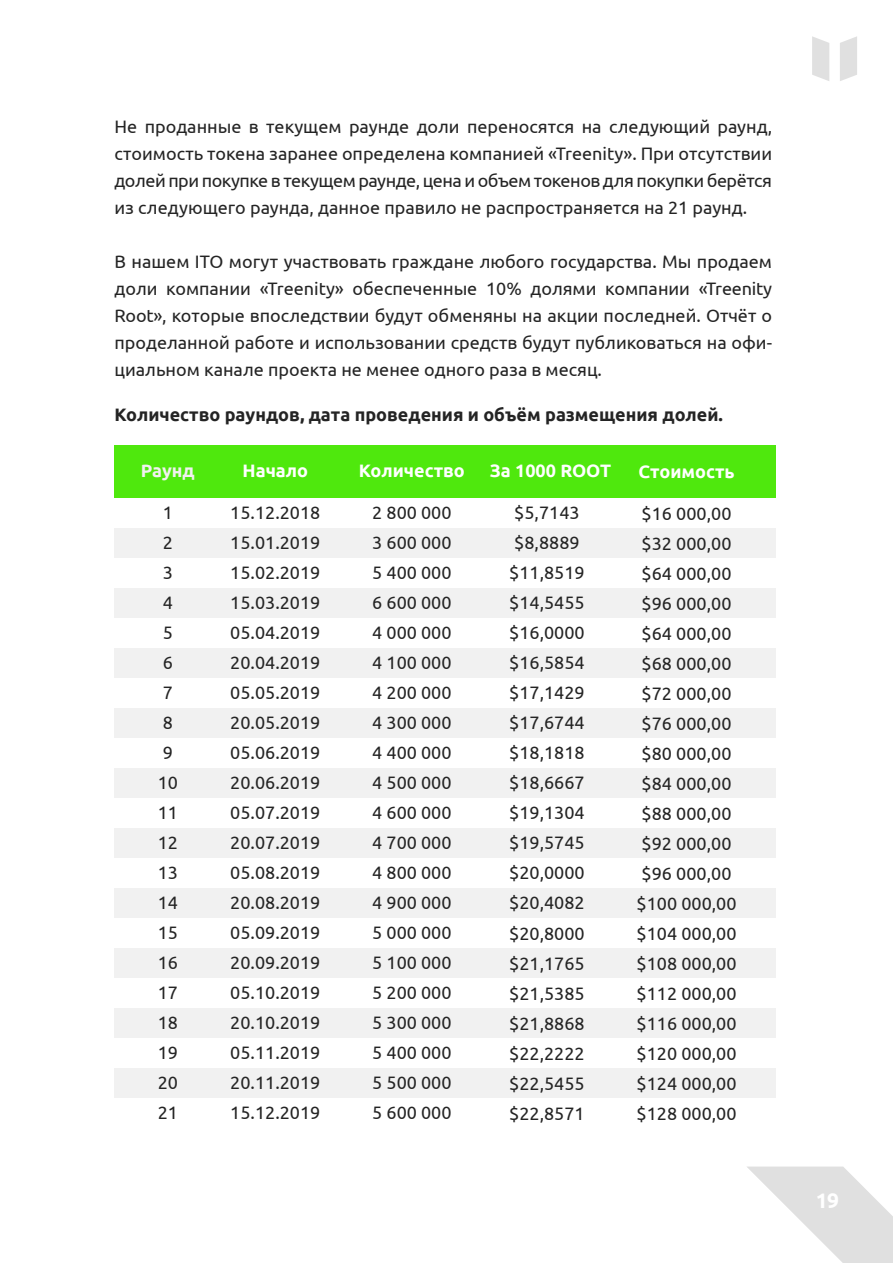
<style>
.page{position:relative;width:893px;height:1263px;background:#fff}
.page>*{position:absolute;margin:0;border:0;box-sizing:border-box;transform-origin:0 0}
.t1{font:700 21px "Ubuntu";color:#fff}
.t2{font:18px/30px "Ubuntu";color:#242424;text-align:justify}
.t3{font:700 18px "Ubuntu";color:#242424}
.t4{font:700 18px "Ubuntu";color:#fff}
.t5{font:700 18px "Ubuntu";color:#f1f1f1}
</style>
<div class="page">
<svg style="left:840px;top:36px;width:17px;height:45px"></svg>
<svg style="left:812px;top:36px;width:17px;height:45px"></svg>
<svg style="left:747px;top:1167px;width:145px;height:96px"></svg>
<div style="left:114px;top:445px;width:661px;height:53px;background:#4fe80d"></div>
<div style="left:114px;top:528px;width:661px;height:30px;background:#f1f1f1"></div>
<div style="left:114px;top:588px;width:661px;height:30px;background:#f1f1f1"></div>
<div style="left:114px;top:648px;width:661px;height:30px;background:#f1f1f1"></div>
<div style="left:114px;top:708px;width:661px;height:30px;background:#f1f1f1"></div>
<div style="left:114px;top:768px;width:661px;height:30px;background:#f1f1f1"></div>
<div style="left:114px;top:828px;width:661px;height:30px;background:#f1f1f1"></div>
<div style="left:114px;top:888px;width:661px;height:30px;background:#f1f1f1"></div>
<div style="left:114px;top:948px;width:661px;height:30px;background:#f1f1f1"></div>
<div style="left:114px;top:1008px;width:661px;height:30px;background:#f1f1f1"></div>
<div style="left:114px;top:1068px;width:661px;height:30px;background:#f1f1f1"></div>
<p class="t2" style="left:114px;top:113px;width:659px;line-height:27px">Не проданные в текущем раунде доли переносятся на следующий раунд, стоимость токена заранее определена компанией «Treenity». При отсутствии долей при покупке в текущем раунде, цена и объем токенов для покупки берётся из следующего раунда, данное правило не распространяется на 21 раунд.</p>
<p class="t2" style="left:114px;top:248px;width:659px;line-height:27px">В нашем ITO могут участвовать граждане любого государства. Мы продаем доли компании «Treenity» обеспеченные 10% долями компании «Treenity Root», которые впоследствии будут обменяны на акции последней. Отчёт о проделанной работе и использовании средств будут публиковаться на офи&shy;циальном канале проекта не менее одного раза в месяц.</p>
<p class="t3" style="left:114px;top:404px;width:610px">Количество раундов, дата проведения и объём размещения долей.</p>
<p class="t5" style="left:141px;top:460px;width:55px">Раунд</p>
<p class="t4" style="left:242px;top:460px;width:67px">Начало</p>
<p class="t2" style="left:230px;top:497px;width:92px">15.12.2018<br>15.01.2019<br>15.02.2019<br>15.03.2019<br>05.04.2019<br>20.04.2019<br>05.05.2019<br>20.05.2019<br>05.06.2019<br>20.06.2019<br>05.07.2019<br>20.07.2019<br>05.08.2019<br>20.08.2019<br>05.09.2019<br>20.09.2019<br>05.10.2019<br>20.10.2019<br>05.11.2019<br>20.11.2019<br>15.12.2019</p>
<p class="t2" style="left:158px;top:497px;width:22px;text-align:left">1<br>2<br>3<br>4<br>5<br>6<br>7<br>8<br>9<br>10<br>11<br>12<br>13<br>14<br>15<br>16<br>17<br>18<br>19<br>20<br>21</p>
<p class="t4" style="left:359px;top:460px;width:107px">Количество</p>
<p class="t2" style="left:372px;top:497px;width:81px">2 800 000<br>3 600 000<br>5 400 000<br>6 600 000<br>4 000 000<br>4 100 000<br>4 200 000<br>4 300 000<br>4 400 000<br>4 500 000<br>4 600 000<br>4 700 000<br>4 800 000<br>4 900 000<br>5 000 000<br>5 100 000<br>5 200 000<br>5 300 000<br>5 400 000<br>5 500 000<br>5 600 000</p>
<p class="t4" style="left:490px;top:460px;width:123px">За 1000 ROOT</p>
<p class="t2" style="left:509px;top:497px;width:77px;text-align:left">$5,7143 $8,8889 $11,8519 $14,5455 $16,0000 $16,5854 $17,1429 $17,6744 $18,1818 $18,6667 $19,1304 $19,5745 $20,0000 $20,4082 $20,8000 $21,1765 $21,5385 $21,8868 $22,2222 $22,5455 $22,8571</p>
<p class="t4" style="left:638px;top:460px;width:98px">Стоимость</p>
<p class="t2" style="left:636px;top:498px;width:101px;text-align:left">$16 000,00 $32 000,00 $64 000,00 $96 000,00 $64 000,00 $68 000,00 $72 000,00 $76 000,00 $80 000,00 $84 000,00 $88 000,00 $92 000,00 $96 000,00 $100 000,00 $104 000,00 $108 000,00 $112 000,00 $116 000,00 $120 000,00 $124 000,00 $128 000,00</p>
<p class="t1" style="left:815px;top:1188px;width:25px">19</p>
</div>
